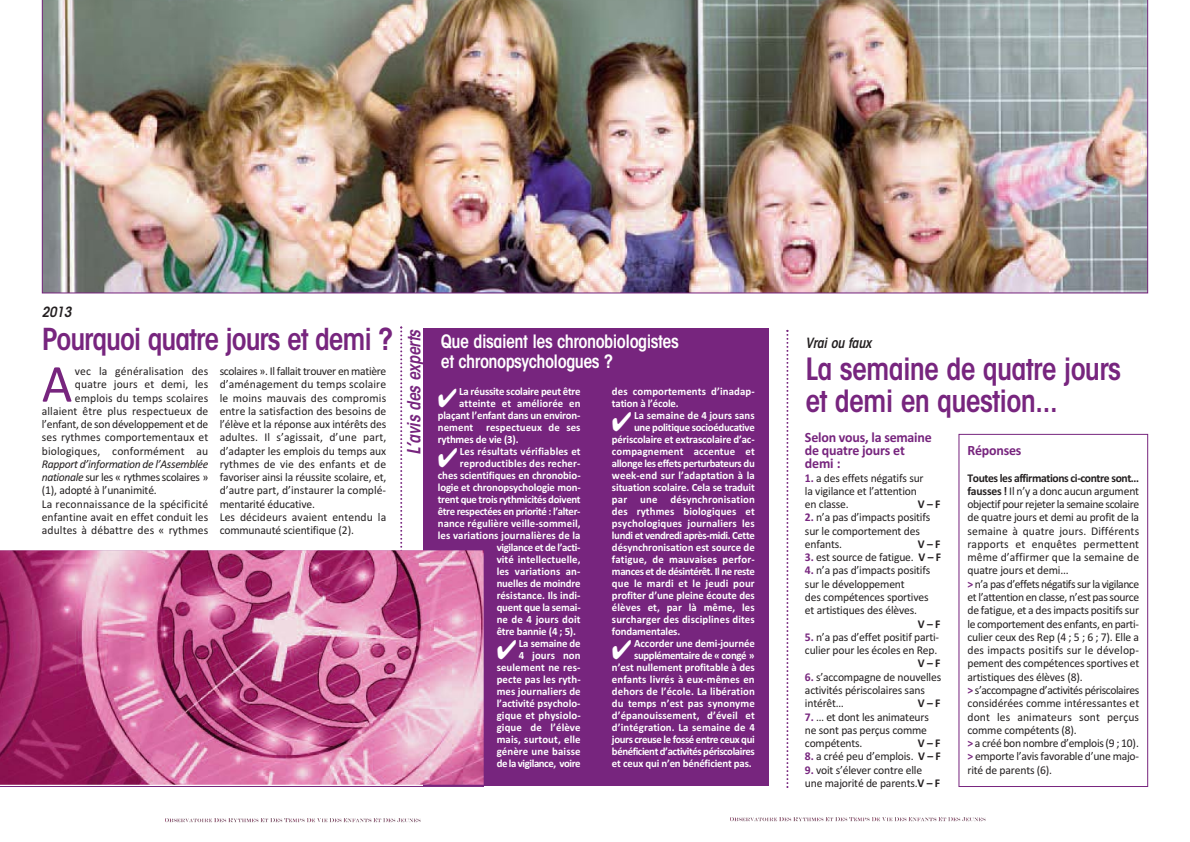
<style>
.page{position:relative;width:1190px;height:842px;background:#fff}
.page>*{position:absolute;margin:0;border:0;box-sizing:border-box;transform-origin:0 0}
.t1{font:53.8px "Calibri";color:#77257e}
.t2{font:600 condensed 30.4px/31.9px "ITC Avant Garde Std";letter-spacing:-.025em;color:#77257e}
.t3{font:600 condensed 30px "ITC Avant Garde Std";letter-spacing:-.04em;color:#77257e}
.t4{font:600 condensed 18.2px/19.1px "ITC Avant Garde Std";letter-spacing:-.025em;color:#fff}
.t5{font:italic 600 condensed 18px "ITC Avant Garde Std";letter-spacing:-.015em;color:#77257e}
.t6{font:700 14.2px/13.3px "Calibri";letter-spacing:-.015em;color:#77257e}
.t7{font:italic 600 condensed 14px "ITC Avant Garde Std";letter-spacing:-.015em;color:#231f20}
.t8{font:11.8px/13.3px "Calibri";letter-spacing:-.015em;color:#231f20}
.t9{font:11.8px/13.3px "Calibri";letter-spacing:.01em;color:#231f20;text-align:right}
.t10{font:11.8px/13.3px "Calibri";letter-spacing:.005em;color:#231f20}
.t11{font:700 11.8px "Calibri";color:#231f20}
.t12{font:700 11px/12px "Calibri";color:#fff;text-align:right}
.t13{font:700 11px "Calibri";letter-spacing:-.03em;color:#fff}
.t14{font:700 11px "Calibri";letter-spacing:-.035em;color:#fff}
.t15{font:700 11px "Calibri";letter-spacing:-.02em;color:#fff}
.t16{font:700 11px "Calibri";letter-spacing:-.025em;color:#fff}
.s1{font-style:italic}
.s2{font-weight:700;color:#77257e}
.s3{font-weight:700}
</style>
<div class="page">
<img style="left:730px;top:817px;width:256px;height:5px">
<img style="left:165px;top:818px;width:256px;height:5px">
<svg style="left:786px;top:330px;width:2px;height:457px"></svg>
<svg style="left:400px;top:326px;width:2px;height:224px"></svg>
<img style="left:42px;top:0;width:1105px;height:293px">
<div style="left:423px;top:328px;width:345px;height:457px;background:#77257e"></div>
<img style="left:0;top:550px;width:483px;height:234px">
<p class="t7" style="left:42px;top:304px;width:31px">2013</p>
<h3 class="t3" style="left:42px;top:324px;width:353px">Pourquoi quatre jours et demi ?</h3>
<h1 class="t1" style="left:42px;top:365px;width:32px">A</h1>
<p class="t9" style="left:42px;top:365px;width:168px">vec la généralisation des quatre jours et demi, les emplois du temps scolaires allaient être plus respectueux de l’enfant, de son développement et de ses rythmes comportementaux et biologiques, conformément au</p>
<p class="t10" style="left:42px;top:458px;width:168px"><span class="s1">Rapport d’information de l’Assemblée nationale</span> sur les « rythmes scolaires » (1), adopté à l’unanimité.<br>La reconnaissance de la spécificité enfantine avait en effet conduit les adultes à débattre des « rythmes</p>
<p class="t8" style="left:220px;top:365px;width:168px">scolaires ». Il fallait trouver en matière d’aménagement du temps scolaire le moins mauvais des compromis entre la satisfaction des besoins de l’élève et la réponse aux intérêts des adultes. Il s’agissait, d’une part, d’adapter les emplois du temps aux rythmes de vie des enfants et de favoriser ainsi la réussite scolaire, et, d’autre part, d’instaurer la complé&shy;mentarité éducative.<br>Les décideurs avaient entendu la communauté scientifique (2).</p>
<h3 class="t5" style="left:403px;top:455px;width:126px;rotate:-90deg">L’avis des experts</h3>
<h3 class="t4" style="left:441px;top:333px;width:239px">Que disaient les chronobiologistes et chronopsychologues ?</h3>
<p class="t15" style="left:459px;top:387px;width:123px">La réussite scolaire peut être</p>
<p class="t12" style="left:459px;top:398px;width:123px">atteinte et améliorée en</p>
<p class="t12" style="left:437px;top:410px;width:144px">plaçant l’enfant dans un environ-</p>
<p class="t12" style="left:437px;top:422px;width:144px">nement respectueux de ses</p>
<p class="t12" style="left:437px;top:434px;width:82px">rythmes de vie (3).</p>
<p class="t12" style="left:437px;top:446px;width:144px">✔ Les résultats vérifiables et</p>
<p class="t12" style="left:460px;top:458px;width:122px">reproductibles des recher -</p>
<p class="t12" style="left:437px;top:470px;width:144px">ches scientifiques en chronobio-</p>
<p class="t12" style="left:437px;top:482px;width:144px">logie et chronopsychologie mon-</p>
<p class="t13" style="left:437px;top:495px;width:144px">trent que trois rythmicités doivent</p>
<p class="t13" style="left:437px;top:507px;width:144px">être respectées en priorité : l’alter-</p>
<p class="t12" style="left:437px;top:518px;width:144px">nance régulière veille-sommeil,</p>
<p class="t12" style="left:437px;top:530px;width:144px">les variations journalières de la</p>
<p class="t13" style="left:496px;top:543px;width:85px">vigilance et de l’acti -</p>
<p class="t12" style="left:496px;top:554px;width:85px">vité intellectuelle,</p>
<p class="t12" style="left:496px;top:566px;width:85px">les variations an -</p>
<p class="t12" style="left:496px;top:578px;width:85px">nuelles de moindre</p>
<p class="t12" style="left:496px;top:590px;width:85px">résistance. Ils indi -</p>
<p class="t15" style="left:496px;top:603px;width:85px">quent que la semai-</p>
<p class="t12" style="left:496px;top:614px;width:85px">ne de 4 jours doit</p>
<p class="t12" style="left:496px;top:626px;width:81px">être bannie (4 ; 5).</p>
<p class="t12" style="left:496px;top:638px;width:85px">✔ La semaine de<br>4 jours non seulement ne res - pecte pas les ryth&shy;mes journaliers de l’activité psycholo&shy;gique et physiolo&shy;gique de l’élève mais, surtout, elle génère une baisse de la vigilance, voire</p>
<p class="t12" style="left:611px;top:386px;width:144px;text-align:left">des comportements d’inadap&shy;tation à l’école.</p>
<p class="t12" style="left:611px;top:410px;width:144px">✔ La semaine de 4 jours sans</p>
<p class="t16" style="left:634px;top:423px;width:122px">une politique socioéducative</p>
<p class="t12" style="left:612px;top:434px;width:144px">périscolaire et extrascolaire d’ac -</p>
<p class="t12" style="left:612px;top:446px;width:144px">compagnement accentue et</p>
<p class="t13" style="left:612px;top:459px;width:144px">allonge les effets perturbateurs du</p>
<p class="t12" style="left:612px;top:470px;width:144px">week-end sur l’adaptation à la</p>
<p class="t12" style="left:612px;top:482px;width:144px">situation scolaire. Cela se traduit</p>
<p class="t12" style="left:612px;top:494px;width:144px">par une désynchronisation</p>
<p class="t12" style="left:612px;top:506px;width:144px">des rythmes biologiques et</p>
<p class="t12" style="left:612px;top:518px;width:144px">psychologiques journaliers les</p>
<p class="t14" style="left:612px;top:531px;width:144px">lundi et vendredi après-midi. Cette</p>
<p class="t12" style="left:612px;top:542px;width:144px">désynchronisation est source de</p>
<p class="t12" style="left:612px;top:554px;width:144px">fatigue, de mauvaises perfor-</p>
<p class="t14" style="left:612px;top:567px;width:144px">mances et de désintérêt. Il ne reste</p>
<p class="t12" style="left:612px;top:578px;width:144px">que le mardi et le jeudi pour</p>
<p class="t12" style="left:612px;top:590px;width:144px">profiter d’une pleine écoute des</p>
<p class="t12" style="left:612px;top:602px;width:144px">élèves et, par là même, les</p>
<p class="t12" style="left:612px;top:614px;width:144px">surcharger des disciplines dites</p>
<p class="t12" style="left:612px;top:626px;width:70px">fondamentales.</p>
<p class="t12" style="left:611px;top:638px;width:144px">✔ Accorder une demi-journée supplémentaire de « congé » n’est nullement profitable à des enfants livrés à eux-mêmes en dehors de l’école. La libération du temps n’est pas synonyme d’épanouissement, d’éveil et d’intégration. La semaine de 4 jours creuse le fossé entre ceux qui bénéficient d’activités périscolaires et ceux qui n’en bénéficient pas.</p>
<p class="t7" style="left:805px;top:335px;width:67px">Vrai ou faux</p>
<h2 class="t2" style="left:805px;top:355px;width:317px">La semaine de quatre jours et demi en question...</h2>
<p class="t6" style="left:804px;top:431px;width:128px">Selon vous, la semaine de quatre jours et demi :</p>
<p class="t8" style="left:804px;top:472px;width:120px"><span class="s2">1.</span> a des effets négatifs sur la vigilance et l’attention en classe.</p>
<p class="t11" style="left:917px;top:500px;width:24px">V – F</p>
<p class="t8" style="left:804px;top:511px;width:127px"><span class="s2">2.</span> n’a pas d’impacts positifs sur le comportement des enfants.</p>
<p class="t11" style="left:917px;top:540px;width:24px">V – F</p>
<p class="t8" style="left:804px;top:551px;width:137px"><span class="s2">3.</span> est source de fatigue. <span class="s3">V – F</span></p>
<p class="t8" style="left:804px;top:564px;width:127px"><span class="s2">4.</span> n’a pas d’impacts positifs sur le développement<br>des compétences sportives et artistiques des élèves.</p>
<p class="t11" style="left:917px;top:619px;width:24px">V – F</p>
<p class="t8" style="left:804px;top:631px;width:136px"><span class="s2">5.</span> n’a pas d’effet positif parti&shy;culier pour les écoles en Rep.</p>
<p class="t11" style="left:917px;top:659px;width:24px">V – F</p>
<p class="t8" style="left:804px;top:671px;width:138px"><span class="s2">6.</span> s’accompagne de nouvelles activités périscolaires sans intérêt…</p>
<p class="t11" style="left:917px;top:699px;width:24px">V – F</p>
<p class="t8" style="left:804px;top:710px;width:125px"><span class="s2">7.</span> … et dont les animateurs ne sont pas perçus comme compétents.</p>
<p class="t11" style="left:917px;top:739px;width:24px">V – F</p>
<p class="t8" style="left:804px;top:750px;width:137px"><span class="s2">8.</span> a créé peu d’emplois. <span class="s3">V – F</span></p>
<p class="t8" style="left:804px;top:763px;width:137px"><span class="s2">9.</span> voit s’élever contre elle une majorité de parents.<span class="s3">V – F</span></p>
<p class="t6" style="left:967px;top:444px;width:55px">Réponses</p>
<p class="t8" style="left:967px;top:472px;width:173px"><span class="s3">Toutes les affirmations ci-contre sont… fausses !</span> Il n’y a donc aucun argument objectif pour rejeter la semaine scolaire de quatre jours et demi au profit de la semaine à quatre jours. Différents rapports et enquêtes permettent même d’affirmer que la semaine de quatre jours et demi...<br><span class="s2">&gt;</span> n’a pas d’effets négatifs sur la vigilance et l’attention en classe, n’est pas source de fatigue, et a des impacts positifs sur le comportement des enfants, en parti&shy;culier ceux des Rep (4 ; 5 ; 6 ; 7). Elle a des impacts positifs sur le dévelop&shy;pement des compétences sportives et artistiques des élèves (8).<br><span class="s2">&gt;</span> s’accompagne d’activités périscolaires considérées comme intéressantes et dont les animateurs sont perçus comme compétents (8).<br><span class="s2">&gt;</span> a créé bon nombre d’emplois (9 ; 10). <span class="s2">&gt;</span> emporte l’avis favorable d’une majo - rité de parents (6).</p>
</div>
